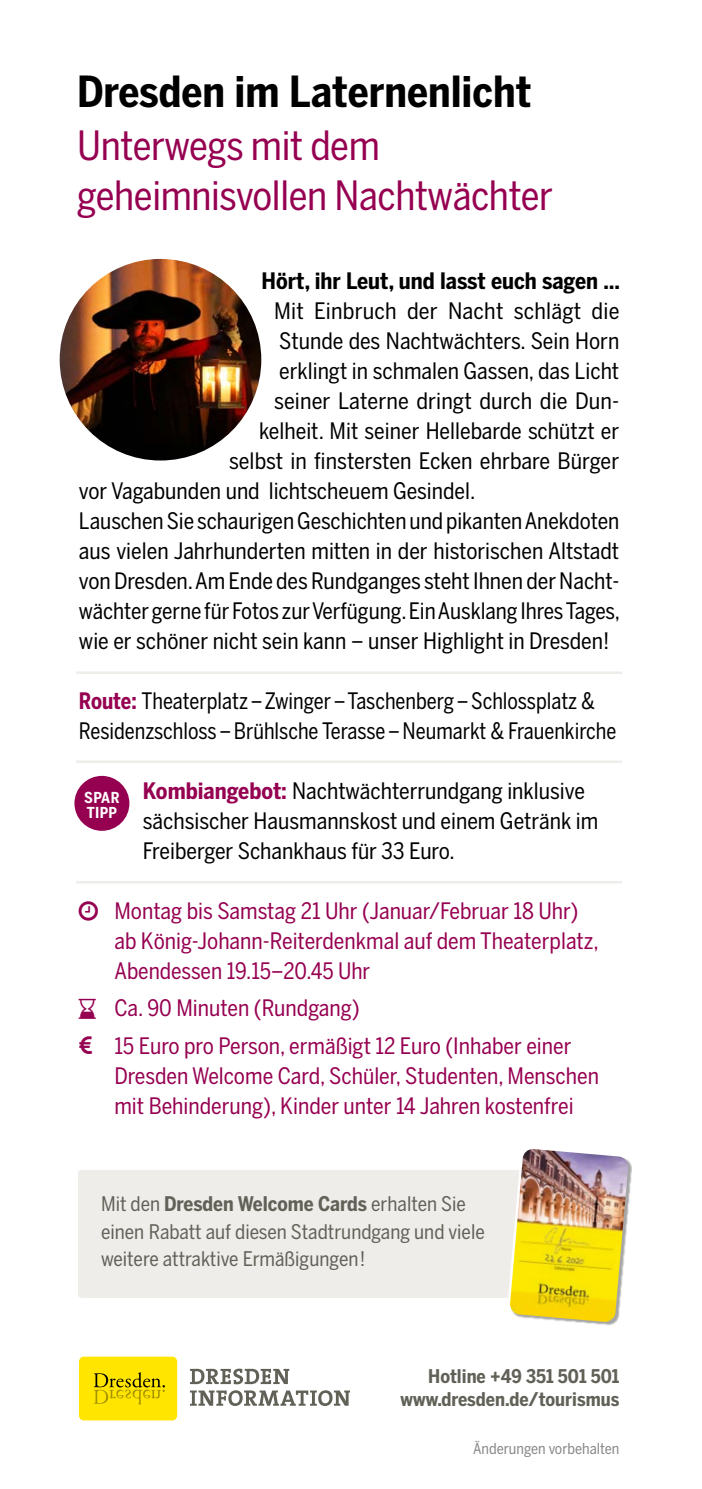
<style>
.page{position:relative;width:702px;height:1489px;background:#fff}
.page>*{position:absolute;margin:0;border:0;box-sizing:border-box;transform-origin:0 0}
.t1{font:700 42.5px "Benton Sans Cond";color:#000}
.t2{font:40px/50px "Benton Sans Cond";letter-spacing:-.01em;color:#960051}
.t3{font:22.5px/30px "Benton Sans Cond";color:#000}
.t4{font:22.5px/30px "Benton Sans Cond";color:#960051}
.t5{font:22.5px/30px "Benton Sans Cond";color:#000;scale:.94 1}
.t6{font:700 22.5px "Benton Sans Cond";color:#000}
.t7{font:20px/27.5px "Benton Sans Cond";color:#626158}
.t8{font:700 18.75px/22.5px "Benton Sans Cond";color:#626158;text-align:right}
.t9{font:15px "Benton Sans Cond";color:#878786}
.t10{font:700 15px/15px "Benton Sans Cond";letter-spacing:.02em;color:#fff}
.s1{font-weight:700;color:#960051}
.s2{font-weight:700}
</style>
<div class="page">
<div style="left:79px;top:1356px;width:98px;height:64px;background:#ffe500;border-radius:5px"></div>
<svg style="left:94px;top:1372px;width:71px;height:32px"></svg>
<svg style="left:190px;top:1368px;width:99px;height:16px"></svg>
<svg style="left:190px;top:1390px;width:160px;height:15px"></svg>
<hr style="left:76px;top:671px;width:546px;height:3px;background:#eeedea">
<hr style="left:76px;top:760px;width:546px;height:3px;background:#eeedea">
<hr style="left:76px;top:881px;width:546px;height:2px;background:#eeedea">
<div style="left:78px;top:1169px;width:546px;height:128px;background:#eeedea;border-radius:4px"></div>
<div style="left:511px;top:1149px;width:120px;height:176px;background:#000;opacity:.35"></div>
<img style="left:509px;top:1149px;width:119px;height:173px">
<img style="left:60px;top:259px;width:201px;height:201px;border-radius:101px">
<div style="left:74px;top:775px;width:55px;height:55px;background:#960051;border-radius:50%"></div>
<h1 class="t1" style="left:77px;top:67px;width:455px">Dresden im Laternenlicht</h1>
<h2 class="t2" style="left:77px;top:120px;width:477px">Unterwegs mit dem geheimnisvollen Nachtwächter</h2>
<p class="t6" style="left:261px;top:267px;width:360px">Hört, ihr Leut, und lasst euch sagen …</p>
<p class="t3" style="left:274px;top:295px;width:347px">Mit Einbruch der Nacht schlägt die</p>
<p class="t3" style="left:279px;top:325px;width:342px">Stunde des Nachtwächters. Sein Horn</p>
<p class="t3" style="left:279px;top:355px;width:342px">erklingt in schmalen Gassen, das Licht</p>
<p class="t3" style="left:274px;top:385px;width:347px">seiner Laterne dringt durch die Dun-</p>
<p class="t3" style="left:259px;top:415px;width:361px">kelheit. Mit seiner Hellebarde schützt er</p>
<p class="t3" style="left:229px;top:445px;width:391px">selbst in finstersten Ecken ehrbare Bürger</p>
<p class="t3" style="left:79px;top:475px;width:398px">vor Vagabunden und lichtscheuem Gesindel.</p>
<p class="t3" style="left:79px;top:505px;width:542px">Lauschen Sie schaurigen Geschichten und pikanten Anekdoten</p>
<p class="t3" style="left:79px;top:535px;width:542px">aus vielen Jahrhunderten mitten in der historischen Altstadt</p>
<p class="t3" style="left:79px;top:565px;width:541px">von Dresden. Am Ende des Rundganges steht Ihnen der Nacht-</p>
<p class="t3" style="left:79px;top:595px;width:542px">wächter gerne für Fotos zur Verfügung. Ein Ausklang Ihres Tages,</p>
<p class="t3" style="left:79px;top:625px;width:532px">wie er schöner nicht sein kann – unser Highlight in Dresden!</p>
<p class="t5" style="left:79px;top:685px;width:573px"><span class="s1">Route:</span> Theaterplatz–Zwinger–Taschenberg–Schlossplatz &amp;<br>Residenzschloss–Brühlsche Terasse–Neumarkt &amp; Frauenkirche</p>
<p class="t3" style="left:143px;top:775px;width:457px"><span class="s1">Kombiangebot:</span> Nachtwächterrundgang inklusive sächsischer Hausmannskost und einem Getränk im<br>Freiberger Schankhaus für 33 Euro.</p>
<p class="t4" style="left:114px;top:895px;width:486px">Montag bis Samstag 21 Uhr (Januar/Februar 18 Uhr) ab König-Johann-Reiterdenkmal auf dem Theaterplatz,<br>Abendessen 19.15–20.45 Uhr</p>
<p class="t4" style="left:114px;top:989px;width:458px;line-height:37.5px">Ca. 90 Minuten (Rundgang)<br>15 Euro pro Person, ermäßigt 12 Euro (Inhaber einer</p>
<p class="t4" style="left:114px;top:1060px;width:486px">Dresden Welcome Card, Schüler, Studenten, Menschen mit Behinderung), Kinder unter 14 Jahren kostenfrei</p>
<p class="t10" style="left:84px;top:789px;width:37px">SPAR<br>TIPP</p>
<p class="t7" style="left:101px;top:1189px;width:385px">Mit den <span class="s2">Dresden Welcome Cards</span> erhalten Sie einen Rabatt auf diesen Stadtrundgang und viele weitere attraktive Ermäßigungen!</p>
<p class="t8" style="left:400px;top:1364px;width:220px">Hotline +49 351 501 501 www.dresden.de/tourismus</p>
<p class="t9" style="left:473px;top:1439px;width:148px">Änderungen vorbehalten</p>
</div>
